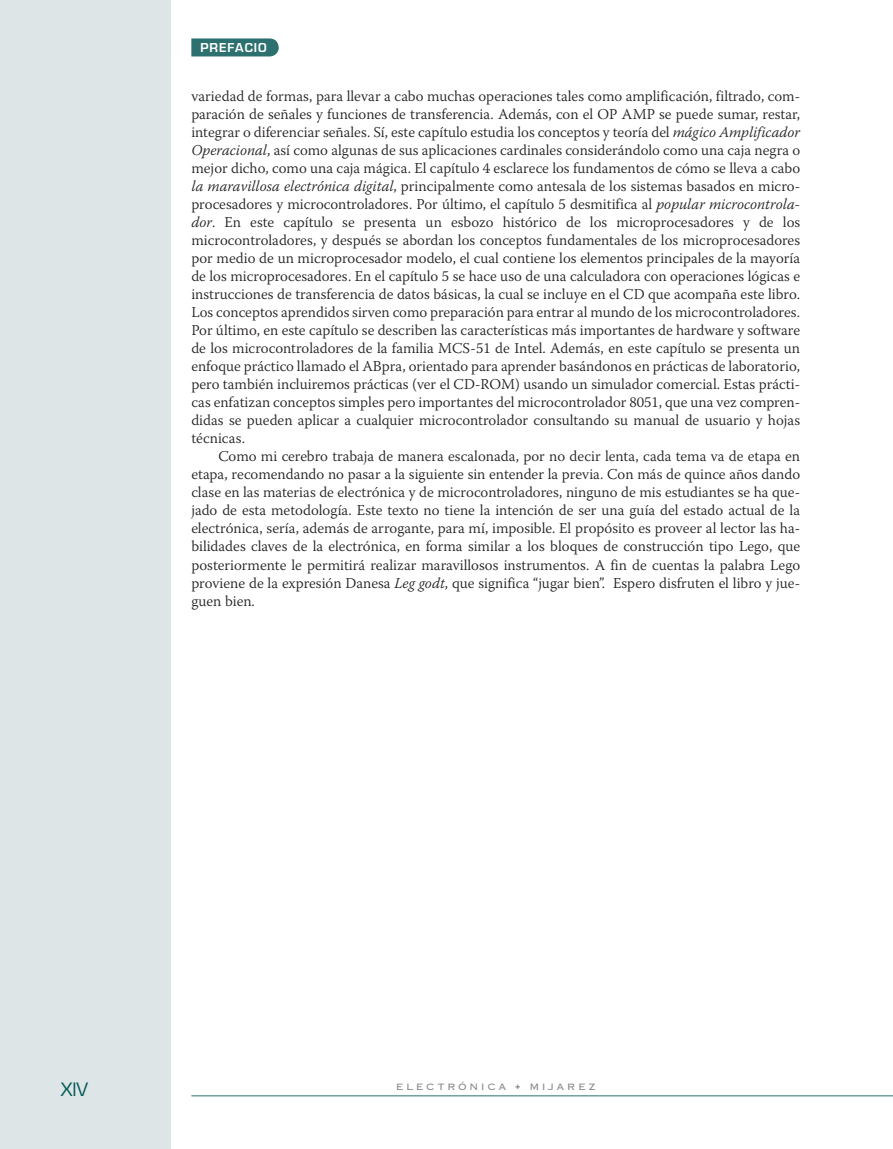
<style>
.page{position:relative;width:893px;height:1149px;background:#fff}
.page>*{position:absolute;margin:0;border:0;box-sizing:border-box;transform-origin:0 0}
.t1{font:18px "Eurostile";color:#045956}
.Texto{font:300 15px/18px "Warnock Pro";color:#231f20;text-align:justify}
.t2{font:300 12px "Copperplate";letter-spacing:.2em;color:#808285}
.cornisa{font:600 12px "Eurostile";letter-spacing:.08em;color:#fff}
.s1{font-style:italic}
</style>
<div class="page">
<div style="left:0;top:0;width:170px;height:1148px;background:#dde5e6"></div>
<hr style="left:191px;top:1095px;width:702px;height:1px;background:#2c706f">
<svg style="left:191px;top:38px;width:88px;height:18px;background:#367776"></svg>
<p class="cornisa" style="left:200px;top:40px;width:68px">PREFACIO</p>
<p class="Texto" style="left:191px;top:87px;width:610px">variedad de formas, para llevar a cabo muchas operaciones tales como amplificación, filtrado, com&shy;paración de señales y funciones de transferencia. Además, con el OP AMP se puede sumar, restar, integrar o diferenciar señales. Sí, este capítulo estudia los conceptos y teoría del <span class="s1">mágico Amplificador Operacional</span>, así como algunas de sus aplicaciones cardinales considerándolo como una caja negra o mejor dicho, como una caja mágica. El capítulo 4 esclarece los fundamentos de cómo se lleva a cabo <span class="s1">la maravillosa electrónica digital</span>, principalmente como antesala de los sistemas basados en micro&shy;procesadores y microcontroladores. Por último, el capítulo 5 desmitifica al <span class="s1">popular microcontrola&shy;dor</span>. En este capítulo se presenta un esbozo histórico de los microprocesadores y de los microcontroladores, y después se abordan los conceptos fundamentales de los microprocesadores por medio de un microprocesador modelo, el cual contiene los elementos principales de la mayoría de los microprocesadores. En el capítulo 5 se hace uso de una calculadora con operaciones lógicas e instrucciones de transferencia de datos básicas, la cual se incluye en el CD que acompaña este libro.<br>Los conceptos aprendidos sirven como preparación para entrar al mundo de los microcontroladores.<br>Por último, en este capítulo se describen las características más importantes de hardware y software de los microcontroladores de la familia MCS-51 de Intel. Además, en este capítulo se presenta un enfoque práctico llamado el ABpra, orientado para aprender basándonos en prácticas de laboratorio, pero también incluiremos prácticas (ver el CD-ROM) usando un simulador comercial. Estas prácti&shy;cas enfatizan conceptos simples pero importantes del microcontrolador 8051, que una vez compren&shy;didas se pueden aplicar a cualquier microcontrolador consultando su manual de usuario y hojas técnicas.</p>
<p class="Texto" style="left:191px;top:447px;width:610px;text-indent:27px">Como mi cerebro trabaja de manera escalonada, por no decir lenta, cada tema va de etapa en etapa, recomendando no pasar a la siguiente sin entender la previa. Con más de quince años dando clase en las materias de electrónica y de microcontroladores, ninguno de mis estudiantes se ha que&shy;jado de esta metodología. Este texto no tiene la intención de ser una guía del estado actual de la electrónica, sería, además de arrogante, para mí, imposible. El propósito es proveer al lector las ha&shy;bilidades claves de la electrónica, en forma similar a los bloques de construcción tipo Lego, que posteriormente le permitirá realizar maravillosos instrumentos. A fin de cuentas la palabra Lego proviene de la expresión Danesa <span class="s1">Leg godt</span>, que significa “jugar bien”. Espero disfruten el libro y jue&shy;guen bien.</p>
<p class="t1" style="left:61px;top:1078px;width:29px">XIV</p>
<p class="t2" style="left:396px;top:1078px;width:202px">ELECTRÓNICA • MIJAREZ</p>
</div>
